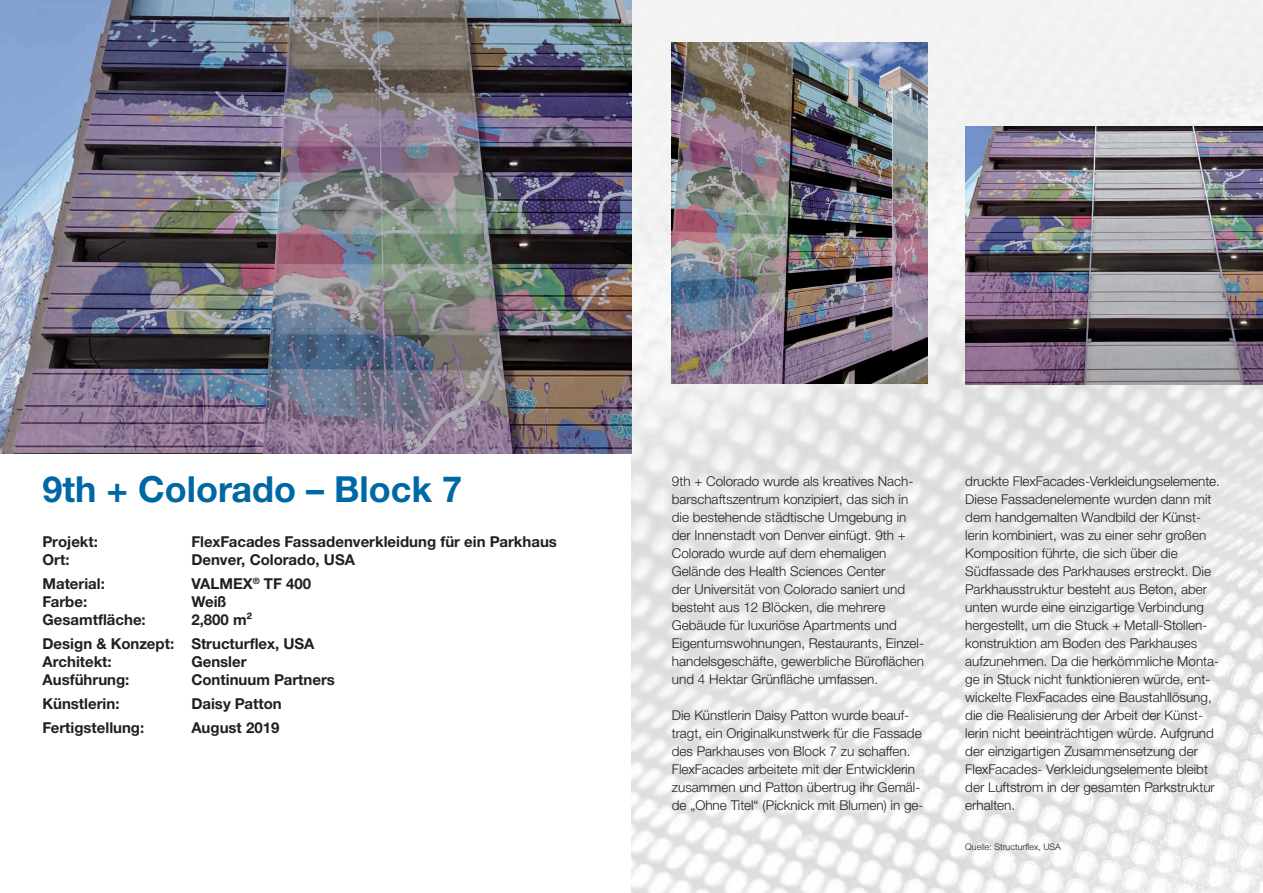
<style>
.page{position:relative;width:1263px;height:893px;background:#fff}
.page>*{position:absolute;margin:0;border:0;box-sizing:border-box;transform-origin:0 0}
.t1{font:700 36px "Helvetica Neue LTW1 G";color:#0067a5}
.t2{font:700 15px/24px "Helvetica Neue LTW1 G";color:#231f20}
.t3{font:300 13.5px/18px "Helvetica Neue LTW1 G";color:#231f20}
.t4{font:300 9px "Helvetica Neue LTW1 G";color:#231f20}
</style>
<div class="page">
<img style="left:631px;top:0;width:632px;height:893px">
<img style="left:965px;top:126px;width:298px;height:259px">
<img style="left:672px;top:43px;width:255px;height:340px">
<img style="left:0;top:0;width:631px;height:454px">
<h1 class="t1" style="left:43px;top:467px;width:421px">9th + Colorado – Block 7</h1>
<p class="t3" style="left:672px;top:472px;width:254px">9th + Colorado wurde als kreatives Nach&shy;barschaftszentrum konzipiert, das sich in die bestehende städtische Umgebung in der Innenstadt von Denver einfügt. 9th + Colorado wurde auf dem ehemaligen Gelände des Health Sciences Center<br>der Universität von Colorado saniert und besteht aus 12 Blöcken, die mehrere Gebäude für luxuriöse Apartments und Eigentumswohnungen, Restaurants, Einzel&shy;handelsgeschäfte, gewerbliche Büroflächen und 4 Hektar Grünfläche umfassen.</p>
<p class="t3" style="left:672px;top:706px;width:253px">Die Künstlerin Daisy Patton wurde beauf&shy;tragt, ein Originalkunstwerk für die Fassade des Parkhauses von Block 7 zu schaffen.<br>FlexFacades arbeitete mit der Entwicklerin zusammen und Patton übertrug ihr Gemäl&shy;de „Ohne Titel“ (Picknick mit Blumen) in ge-</p>
<p class="t2" style="left:43px;top:529px;width:57px">Projekt:</p>
<p class="t2" style="left:191px;top:529px;width:367px">FlexFacades Fassadenverkleidung für ein Parkhaus</p>
<p class="t2" style="left:43px;top:547px;width:28px">Ort:</p>
<p class="t2" style="left:191px;top:547px;width:165px">Denver, Colorado, USA</p>
<p class="t2" style="left:43px;top:571px;width:64px">Material:</p>
<p class="t2" style="left:191px;top:571px;width:121px">VALMEX<sup>®</sup> TF 400</p>
<p class="t2" style="left:43px;top:589px;width:46px">Farbe:</p>
<p class="t2" style="left:191px;top:589px;width:37px">Weiß</p>
<p class="t2" style="left:43px;top:607px;width:105px">Gesamtfläche:</p>
<p class="t2" style="left:43px;top:607px;width:273px;text-indent:149px">2,800 m²<br>Design &amp; Konzept: Structurflex, USA</p>
<p class="t2" style="left:43px;top:649px;width:71px">Architekt:</p>
<p class="t2" style="left:191px;top:649px;width:57px">Gensler</p>
<p class="t2" style="left:43px;top:667px;width:88px">Ausführung:</p>
<p class="t2" style="left:191px;top:667px;width:145px">Continuum Partners</p>
<p class="t2" style="left:43px;top:691px;width:78px">Künstlerin:</p>
<p class="t2" style="left:191px;top:691px;width:92px">Daisy Patton</p>
<p class="t2" style="left:43px;top:715px;width:103px">Fertigstellung:</p>
<p class="t2" style="left:191px;top:715px;width:90px">August 2019</p>
<p class="t3" style="left:965px;top:472px;width:256px">druckte FlexFacades-Verkleidungselemente.<br>Diese Fassadenelemente wurden dann mit dem handgemalten Wandbild der Künst&shy;lerin kombiniert, was zu einer sehr großen Komposition führte, die sich über die Südfassade des Parkhauses erstreckt. Die Parkhausstruktur besteht aus Beton, aber unten wurde eine einzigartige Verbindung hergestellt, um die Stuck + Metall-Stollen&shy;konstruktion am Boden des Parkhauses aufzunehmen. Da die herkömmliche Monta&shy;ge in Stuck nicht funktionieren würde, ent&shy;wickelte FlexFacades eine Baustahllösung, die die Realisierung der Arbeit der Künst&shy;lerin nicht beeinträchtigen würde. Aufgrund der einzigartigen Zusammensetzung der FlexFacades- Verkleidungselemente bleibt der Luftstrom in der gesamten Parkstruktur erhalten.</p>
<p class="t4" style="left:965px;top:842px;width:97px">Quelle: Structurflex, USA</p>
</div>
